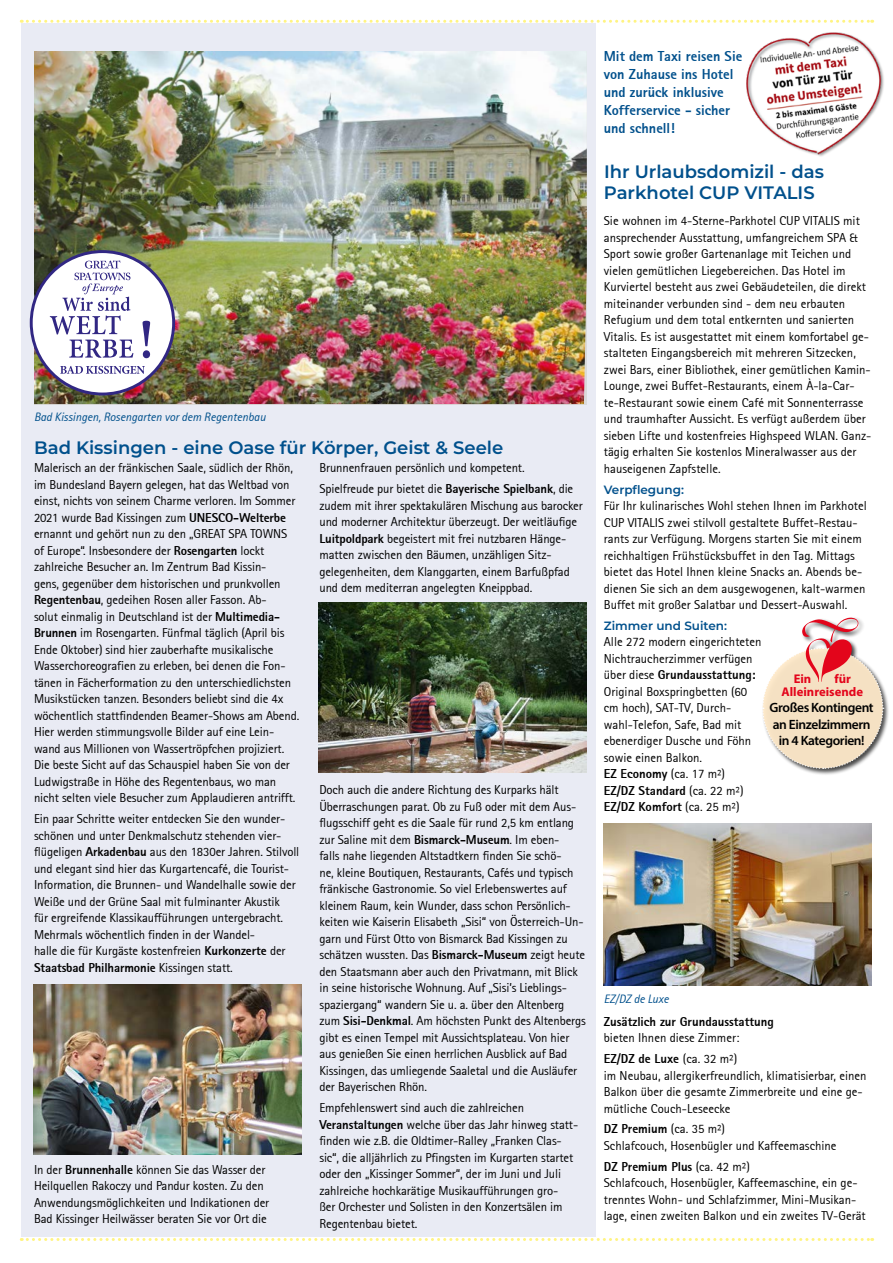
<style>
.page{position:relative;width:893px;height:1263px;background:#fff}
.page>*{position:absolute;margin:0;border:0;box-sizing:border-box;transform-origin:0 0}
.t1{font:600 18px/21px "Montserrat";color:#00508c}
.t2{font:800 14.25px/18px "Rotis Sans Serif";color:#00508c}
.t3{font:600 13.5px/16.2px "Myriad Pro";letter-spacing:-.03em;color:#000;text-align:center}
.t4{font:12.75px/16.5px "Rotis Sans Serif";letter-spacing:-.01em;color:#000}
.t5{font:800 12.75px "Rotis Sans Serif";color:#000}
.t6{font:700 12.6px/12.6px "Myriad Pro";color:#e3051b}
.t7{font:italic 12px "Rotis Sans Serif";color:#00508c}
.t8{font:600 12px "Montserrat";color:#00508c}
.s1{font-weight:800}
</style>
<div class="page">
<div style="left:21px;top:24px;width:574px;height:1213px;background:#e9ebf4"></div>
<svg style="left:21px;top:20px;width:713px;height:3px"></svg>
<svg style="left:21px;top:1238px;width:852px;height:3px"></svg>
<img style="left:34px;top:51px;width:553px;height:353px">
<img style="left:34px;top:985px;width:267px;height:170px">
<img style="left:319px;top:603px;width:268px;height:170px">
<img style="left:604px;top:824px;width:268px;height:161px">
<div style="left:31px;top:252px;width:143px;height:142px;background:#fff;border-radius:50%"></div>
<div style="left:30px;top:250px;width:145px;height:145px;border:3px solid #312783;border-radius:50%"></div>
<svg style="left:50px;top:260px;width:100px;height:98px"></svg>
<svg style="left:60px;top:366px;width:85px;height:8px"></svg>
<div style="left:761px;top:616px;width:129px;height:159px;background:#000;opacity:.75"></div>
<svg style="left:761px;top:617px;width:123px;height:153px"></svg>
<img style="left:734px;top:20px;width:150px;height:137px">
<p class="t7" style="left:34px;top:410px;width:233px">Bad Kissingen, Rosengarten vor dem Regentenbau</p>
<h1 class="t1" style="left:34px;top:436px;width:471px">Bad Kissingen - eine Oase für Körper, Geist &amp; Seele</h1>
<p class="t4" style="left:34px;top:460px;width:267px">Malerisch an der fränkischen Saale, südlich der Rhön, im Bundesland Bayern gelegen, hat das Weltbad von einst, nichts von seinem Charme verloren. Im Sommer 2021 wurde Bad Kissingen zum <span class="s1">UNESCO-Welterbe </span>ernannt und gehört nun zu den „GREAT SPA TOWNS of Europe“. Insbesondere der <span class="s1">Rosengarten</span> lockt zahlreiche Besucher an. Im Zentrum Bad Kissin-<br>gens, gegenüber dem historischen und prunkvollen <span class="s1">Regentenbau</span>, gedeihen Rosen aller Fasson. Ab-<br>solut einmalig in Deutschland ist der <span class="s1">Multimedia-Brunnen</span> im Rosengarten. Fünfmal täglich (April bis Ende Oktober) sind hier zauberhafte musikalische Wasserchoreografien zu erleben, bei denen die Fon&shy;tänen in Fächerformation zu den unterschiedlichsten Musikstücken tanzen. Besonders beliebt sind die 4x wöchentlich stattfindenden Beamer-Shows am Abend.<br>Hier werden stimmungsvolle Bilder auf eine Lein&shy;wand aus Millionen von Wassertröpfchen projiziert.<br>Die beste Sicht auf das Schauspiel haben Sie von der Ludwigstraße in Höhe des Regentenbaus, wo man nicht selten viele Besucher zum Applaudieren antrifft.</p>
<p class="t4" style="left:34px;top:810px;width:267px">Ein paar Schritte weiter entdecken Sie den wunder&shy;schönen und unter Denkmalschutz stehenden vier&shy;flügeligen <span class="s1">Arkadenbau</span> aus den 1830er Jahren. Stilvoll und elegant sind hier das Kurgartencafé, die Tourist-Information, die Brunnen- und Wandelhalle sowie der Weiße und der Grüne Saal mit fulminanter Akustik<br>für ergreifende Klassikaufführungen untergebracht.<br>Mehrmals wöchentlich finden in der Wandel-<br>halle die für Kurgäste kostenfreien <span class="s1">Kurkonzerte</span> der <span class="s1">Staatsbad Philharmonie</span> Kissingen statt.</p>
<p class="t4" style="left:319px;top:458px;width:255px;line-height:20.7px">Brunnenfrauen persönlich und kompetent.<br>Spielfreude pur bietet die <span class="s1">Bayerische Spielbank</span>, die</p>
<p class="t4" style="left:319px;top:497px;width:265px">zudem mit ihrer spektakulären Mischung aus barocker und moderner Architektur überzeugt. Der weitläufige <span class="s1">Luitpoldpark</span> begeistert mit frei nutzbaren Hänge&shy;matten zwischen den Bäumen, unzähligen Sitz&shy;gelegenheiten, dem Klanggarten, einem Barfußpfad und dem mediterran angelegten Kneippbad.</p>
<p class="t4" style="left:319px;top:782px;width:268px">Doch auch die andere Richtung des Kurparks hält Überraschungen parat. Ob zu Fuß oder mit dem Aus&shy;flugsschiff geht es die Saale für rund 2,5 km entlang zur Saline mit dem <span class="s1">Bismarck-Museum</span>. Im eben-<br>falls nahe liegenden Altstadtkern finden Sie schö-<br>ne, kleine Boutiquen, Restaurants, Cafés und typisch fränkische Gastronomie. So viel Erlebenswertes auf kleinem Raum, kein Wunder, dass schon Persönlich&shy;keiten wie Kaiserin Elisabeth „Sisi“ von Österreich-Un&shy;garn und Fürst Otto von Bismarck Bad Kissingen zu schätzen wussten. Das <span class="s1">Bismarck-Museum</span> zeigt heute den Staatsmann aber auch den Privatmann, mit Blick in seine historische Wohnung. Auf „Sisi’s Lieblings&shy;spaziergang“ wandern Sie u. a. über den Altenberg zum <span class="s1">Sisi-Denkmal</span>. Am höchsten Punkt des Altenbergs gibt es einen Tempel mit Aussichtsplateau. Von hier aus genießen Sie einen herrlichen Ausblick auf Bad Kissingen, das umliegende Saaletal und die Ausläufer der Bayerischen Rhön.</p>
<p class="t4" style="left:319px;top:1099px;width:260px">Empfehlenswert sind auch die zahlreichen <span class="s1">Veranstaltungen</span> welche über das Jahr hinweg statt&shy;finden wie z.B. die Oldtimer-Ralley „Franken Clas&shy;sic“, die alljährlich zu Pfingsten im Kurgarten startet oder den „Kissinger Sommer“, der im Juni und Juli zahlreiche hochkarätige Musikaufführungen gro-<br>ßer Orchester und Solisten in den Konzertsälen im Regentenbau bietet.</p>
<p class="t4" style="left:34px;top:1161px;width:237px">In der <span class="s1">Brunnenhalle</span> können Sie das Wasser der Heilquellen Rakoczy und Pandur kosten. Zu den Anwendungsmöglichkeiten und Indikationen der Bad Kissinger Heilwässer beraten Sie vor Ort die</p>
<p class="t2" style="left:604px;top:47px;width:140px">Mit dem Taxi reisen Sie von Zuhause ins Hotel und zurück inklusive<br>Kofferservice - sicher und schnell!</p>
<h1 class="t1" style="left:604px;top:161px;width:221px">Ihr Urlaubsdomizil - das<br>Parkhotel CUP VITALIS</h1>
<p class="t4" style="left:604px;top:213px;width:269px">Sie wohnen im 4-Sterne-Parkhotel CUP VITALIS mit ansprechender Ausstattung, umfangreichem SPA &amp; Sport sowie großer Gartenanlage mit Teichen und vielen gemütlichen Liegebereichen. Das Hotel im Kurviertel besteht aus zwei Gebäudeteilen, die direkt miteinander verbunden sind - dem neu erbauten Refugium und dem total entkernten und sanierten Vitalis. Es ist ausgestattet mit einem komfortabel ge&shy;stalteten Eingangsbereich mit mehreren Sitzecken, zwei Bars, einer Bibliothek, einer gemütlichen Kamin-Lounge, zwei Buffet-Restaurants, einem À-la-Car&shy;te-Restaurant sowie einem Café mit Sonnenterrasse und traumhafter Aussicht. Es verfügt außerdem über sieben Lifte und kostenfreies Highspeed WLAN. Ganz&shy;tägig erhalten Sie kostenlos Mineralwasser aus der hauseigenen Zapfstelle.</p>
<p class="t8" style="left:604px;top:481px;width:82px">Verpflegung:</p>
<p class="t4" style="left:604px;top:497px;width:264px">Für Ihr kulinarisches Wohl stehen Ihnen im Parkhotel CUP VITALIS zwei stilvoll gestaltete Buffet-Restau&shy;rants zur Verfügung. Morgens starten Sie mit einem reichhaltigen Frühstücksbuffet in den Tag. Mittags bietet das Hotel Ihnen kleine Snacks an. Abends be&shy;dienen Sie sich an dem ausgewogenen, kalt-warmen Buffet mit großer Salatbar und Dessert-Auswahl.</p>
<p class="t8" style="left:604px;top:617px;width:125px">Zimmer und Suiten:</p>
<p class="t4" style="left:604px;top:634px;width:159px">Alle 272 modern eingerichteten<br>Nichtraucherzimmer verfügen über diese <span class="s1">Grundausstattung:<br></span>Original Boxspringbetten (60 cm hoch), SAT-TV, Durch&shy;wahl-Telefon, Safe, Bad mit ebenerdiger Dusche und Föhn sowie einen Balkon.<br><span class="s1">EZ Economy</span> (ca. 17 m²)<br><span class="s1">EZ/DZ Standard</span> (ca. 22 m²)<br><span class="s1">EZ/DZ Komfort</span> (ca. 25 m²)</p>
<p class="t6" style="left:782px;top:672px;width:83px;text-indent:53px">für<br>Alleinreisende</p>
<p class="t3" style="left:770px;top:699px;width:106px">Großes Kontingent an Einzelzimmern in 4 Kategorien!</p>
<p class="t6" style="left:794px;top:672px;width:19px">Ein</p>
<p class="t7" style="left:604px;top:991px;width:67px">EZ/DZ de Luxe</p>
<p class="t5" style="left:604px;top:1013px;width:171px">Zusätzlich zur Grundausstattung</p>
<p class="t4" style="left:604px;top:1028px;width:137px;line-height:20.7px">bieten Ihnen diese Zimmer:<br><span class="s1">EZ/DZ de Luxe</span> (ca. 32 m²)</p>
<p class="t4" style="left:604px;top:1067px;width:264px">im Neubau, allergikerfreundlich, klimatisierbar, einen<br>Balkon über die gesamte Zimmerbreite und eine ge&shy;mütliche Couch-Leseecke</p>
<p class="t4" style="left:604px;top:1121px;width:234px"><span class="s1">DZ Premium</span> (ca. 35 m²)<br>Schlafcouch, Hosenbügler und Kaffeemaschine</p>
<p class="t4" style="left:604px;top:1158px;width:263px"><span class="s1">DZ Premium Plus</span> (ca. 42 m²)<br>Schlafcouch, Hosenbügler, Kaffeemaschine, ein ge&shy;trenntes Wohn- und Schlafzimmer, Mini-Musikan&shy;lage, einen zweiten Balkon und ein zweites TV-Gerät</p>
</div>
